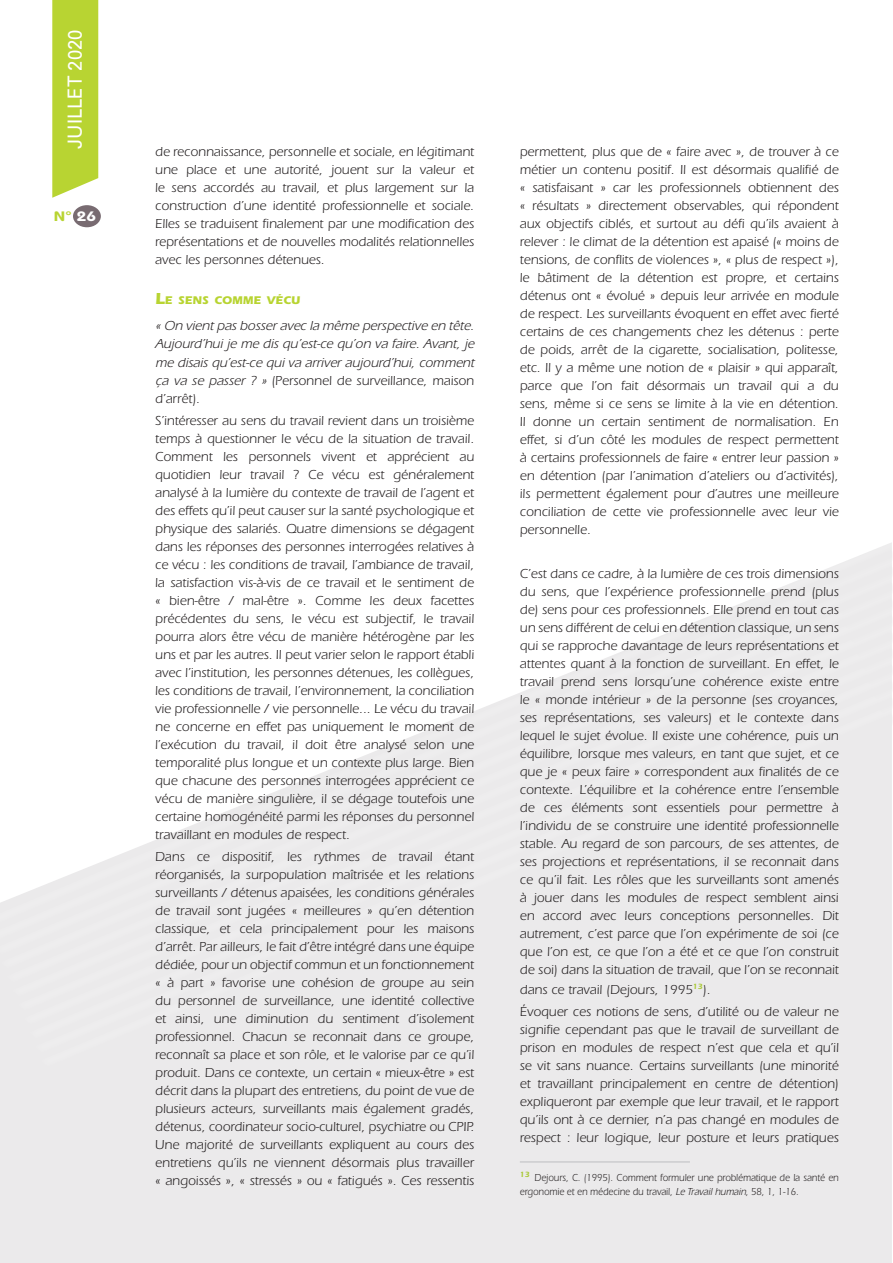
<style>
.page{position:relative;width:893px;height:1263px;background:#fff}
.page>*{position:absolute;margin:0;border:0;box-sizing:border-box;transform-origin:0 0}
.t1{font:19.5px "Univers";color:#fff;scale:.95 1}
.t2{font:600 13.65px "Bauhaus";color:#b8d432;scale:1.26 1}
.Note_de_bas_de_page{font:13.5px/18px "Itc Eras";color:#231f20;text-align:justify}
.Note_de_bas_de_page-2{font:italic 13.5px/18px "Itc Eras";color:#231f20}
.Note_de_bas_de_page-3{font:700 11.55px "Itc Eras";color:#b8d432}
.notes_BP{font:10.5px/13.5px "Itc Eras";color:#231f20;scale:.9 1}
.s1{color:#fff}
.s2{font-size:16.5px}
.s3{font-style:normal}
.s4{font-style:italic}
</style>
<div class="page">
<div style="left:0;top:969px;width:892px;height:294px;background:#ebeaeb"></div>
<svg style="left:23px;top:595px;width:799px;height:430px"></svg>
<svg style="left:29px;top:609px;width:793px;height:430px"></svg>
<svg style="left:34px;top:623px;width:788px;height:430px"></svg>
<svg style="left:40px;top:637px;width:852px;height:430px;fill:#ebeaeb"></svg>
<svg style="left:822px;top:543px;width:70px;height:184px"></svg>
<svg style="left:52px;top:0;width:46px;height:198px"></svg>
<div style="left:73px;top:205px;width:28px;height:22px;background:#786b71;border-radius:50%"></div>
<hr style="left:520px;top:1161px;width:170px;height:1px;background:#bcbdc0">
<p class="t1" style="left:63px;top:149px;width:127px;rotate:-90deg">JUILLET 2020</p>
<p class="t2" style="left:54px;top:208px;width:35px">N° <span class="s1">26</span></p>
<p class="Note_de_bas_de_page" style="left:155px;top:142px;width:320px">de reconnaissance, personnelle et sociale, en légitimant une place et une autorité, jouent sur la valeur et le sens accordés au travail, et plus largement sur la construction d’une identité professionnelle et sociale.<br>Elles se traduisent finalement par une modification des représentations et de nouvelles modalités relationnelles avec les personnes détenues.</p>
<p class="Note_de_bas_de_page-3" style="left:155px;top:293px;width:147px"><span class="s2">L</span>E SENS COMME VÉCU</p>
<p class="Note_de_bas_de_page-2" style="left:155px;top:317px;width:323px">« On vientpas bosseravec la même perspective en tête.<br>Aujourd’hui je me dis qu’est-ce qu’on va faire. Avant, je me disais qu’est-ce qui va arriver aujourd’hui, comment ça va se passer ? » <span class="s3">(Personnel de surveillance, maison d’arrêt).</span></p>
<p class="Note_de_bas_de_page" style="left:155px;top:411px;width:320px">S’intéresser au sens du travail revient dans un troisième temps à questionner le vécu de la situation de travail.<br>Comment les personnels vivent et apprécient au quotidien leur travail ? Ce vécu est généralement analysé à la lumière du contexte de travail de l’agent et des effets qu’il peut causer sur la santé psychologique et physique des salariés. Quatre dimensions se dégagent dans les réponses des personnes interrogées relatives à ce vécu : les conditions de travail, l’ambiance de travail, la satisfaction vis-à-vis de ce travail et le sentiment de « bien-être / mal-être ». Comme les deux facettes précédentes du sens, le vécu est subjectif, le travail pourra alors être vécu de manière hétérogène par les uns et par les autres. Il peut varier selon le rapport établi avec l’institution, les personnes détenues, les collègues, les conditions de travail, l’environnement, la conciliation vie professionnelle / vie personnelle... Le vécu du travail ne concerne en effet pas uniquement le moment de l’exécution du travail, il doit être analysé selon une temporalité plus longue et un contexte plus large. Bien que chacune des personnes interrogées apprécient ce vécu de manière singulière, il se dégage toutefois une certaine homogénéité parmi les réponses du personnel travaillant en modules de respect.</p>
<p class="Note_de_bas_de_page" style="left:155px;top:848px;width:320px">Dans ce dispositif, les rythmes de travail étant réorganisés, la surpopulation maîtrisée et les relations surveillants / détenus apaisées, les conditions générales de travail sont jugées « meilleures » qu’en détention classique, et cela principalement pour les maisons d’arrêt. Par ailleurs, le fait d’être intégré dans une équipe dédiée, pour un objectif commun et un fonctionnement « à part » favorise une cohésion de groupe au sein du personnel de surveillance, une identité collective et ainsi, une diminution du sentiment d’isolement professionnel. Chacun se reconnait dans ce groupe, reconnaît sa place et son rôle, et le valorise par ce qu’il produit. Dans ce contexte, un certain « mieux-être » est décrit dans la plupart des entretiens, du point de vue de plusieurs acteurs, surveillants mais également gradés, détenus, coordinateur socio-culturel, psychiatre ou CPIP.<br>Une majorité de surveillants expliquent au cours des entretiens qu’ils ne viennent désormais plus travailler « angoissés », « stressés » ou « fatigués ». Ces ressentis</p>
<p class="Note_de_bas_de_page" style="left:520px;top:143px;width:320px">permettent, plus que de « faire avec », de trouver à ce métier un contenu positif. Il est désormais qualifié de « satisfaisant » car les professionnels obtiennent des « résultats » directement observables, qui répondent aux objectifs ciblés, et surtout au défi qu’ils avaient à relever : le climat de la détention est apaisé (« moins de tensions, de conflits de violences », « plus de respect »), le bâtiment de la détention est propre, et certains détenus ont « évolué » depuis leur arrivée en module de respect. Les surveillants évoquent en effet avec fierté certains de ces changements chez les détenus : perte de poids, arrêt de la cigarette, socialisation, politesse, etc. Il y a même une notion de « plaisir » qui apparaît, parce que l’on fait désormais un travail qui a du sens, même si ce sens se limite à la vie en détention.<br>Il donne un certain sentiment de normalisation. En effet, si d’un côté les modules de respect permettent à certains professionnels de faire « entrer leur passion » en détention (par l’animation d’ateliers ou d’activités), ils permettent également pour d’autres une meilleure conciliation de cette vie professionnelle avec leur vie personnelle.</p>
<p class="Note_de_bas_de_page" style="left:520px;top:565px;width:320px">C’est dans ce cadre, à la lumière de ces trois dimensions du sens, que l’expérience professionnelle prend (plus de) sens pour ces professionnels. Elle prend en tout cas un sens différent de celui en détention classique, un sens qui se rapproche davantage de leurs représentations et attentes quant à la fonction de surveillant. En effet, le travail prend sens lorsqu’une cohérence existe entre le « monde intérieur » de la personne (ses croyances, ses représentations, ses valeurs) et le contexte dans lequel le sujet évolue. Il existe une cohérence, puis un équilibre, lorsque mes valeurs, en tant que sujet, et ce que je « peux faire » correspondent aux finalités de ce contexte. L’équilibre et la cohérence entre l’ensemble de ces éléments sont essentiels pour permettre à l’individu de se construire une identité professionnelle stable. Au regard de son parcours, de ses attentes, de ses projections et représentations, il se reconnait dans ce qu’il fait. Les rôles que les surveillants sont amenés à jouer dans les modules de respect semblent ainsi en accord avec leurs conceptions personnelles. Dit autrement, c’est parce que l’on expérimente de soi (ce que l’on est, ce que l’on a été et ce que l’on construit de soi) dans la situation de travail, que l’on se reconnait</p>
<p class="Note_de_bas_de_page" style="left:520px;top:981px;width:192px">dans ce travail (Dejours, 1995<sup>13</sup>).</p>
<p class="Note_de_bas_de_page" style="left:520px;top:1003px;width:320px">Évoquer ces notions de sens, d’utilité ou de valeur ne signifie cependant pas que le travail de surveillant de prison en modules de respect n’est que cela et qu’il se vit sans nuance. Certains surveillants (une minorité et travaillant principalement en centre de détention) expliqueront par exemple que leur travail, et le rapport qu’ils ont à ce dernier, n’a pas changé en modules de respect : leur logique, leur posture et leurs pratiques</p>
<p class="notes_BP" style="left:520px;top:1171px;width:356px"><sup>13</sup> Dejours, C. (1995). Comment formuler une problématique de la santé en ergonomie et en médecine du travail, <span class="s4">Le Travail humain</span>, 58, 1, 1-16.</p>
</div>
